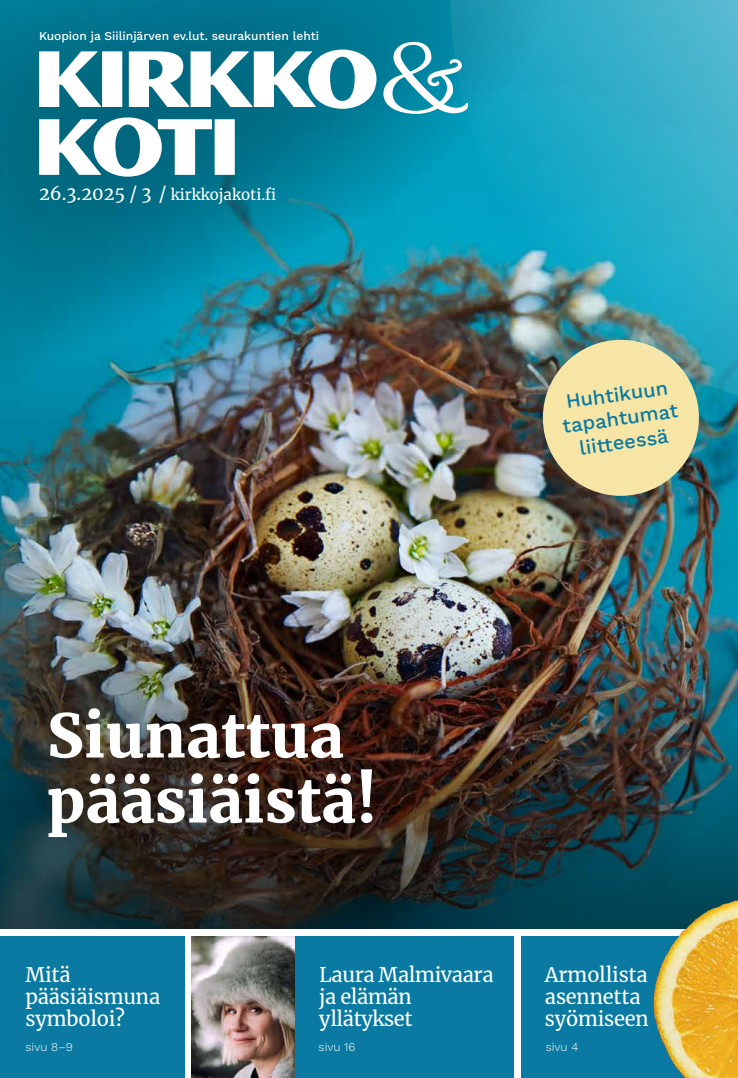
<style>
.page{position:relative;width:738px;height:1078px;background:#fff}
.page>*{position:absolute;margin:0;border:0;box-sizing:border-box;transform-origin:0 0}
.t1{font:900 60px/65px "Merriweather";letter-spacing:.005em;color:#fff}
.t2{font:20px/22px "Merriweather";letter-spacing:-.01em;color:#fff}
.t3{font:500 20px/24px "Work Sans";color:#0b7aa2;text-align:center}
.t4{font:15px "Merriweather";color:#fff}
.t5{font:500 12px "Work Sans";color:#fff}
.t6{font:300 12px "Work Sans";color:#fff}
.s1{font-size:18px}
</style>
<div class="page">
<img style="left:0;top:432px;width:737px;height:211px">
<div style="left:0;top:935px;width:184px;height:142px;background:#0b7aa2"></div>
<div style="left:521px;top:935px;width:198px;height:142px;background:#0b7aa2"></div>
<div style="left:294px;top:935px;width:220px;height:142px;background:#0b7aa2"></div>
<img style="left:191px;top:936px;width:103px;height:141px">
<img style="left:0;top:643px;width:737px;height:285px">
<img style="left:646px;top:892px;width:91px;height:185px">
<img style="left:0;top:0;width:389px;height:432px">
<svg style="left:39px;top:117px;width:195px;height:60px"></svg>
<svg style="left:383px;top:42px;width:6px;height:72px"></svg>
<svg style="left:39px;top:50px;width:337px;height:59px"></svg>
<div style="left:542px;top:340px;width:156px;height:155px;background:#f6e5a5;border-radius:50%"></div>
<img style="left:389px;top:0;width:348px;height:477px">
<p class="t5" style="left:39px;top:27px;width:281px">Kuopion ja Siilinjärven ev.lut. seurakuntien lehti</p>
<p class="t4" style="left:39px;top:184px;width:238px"><span class="s1">26.3.2025 / 3 /</span> kirkkojakoti.fi</p>
<h1 class="t1" style="left:47px;top:701px;width:331px">Siunattua pääsiäistä!</h1>
<p class="t3" style="left:557px;top:390px;width:118px;rotate:-8deg">Huhtikuun tapahtumat liitteessä</p>
<p class="t2" style="left:26px;top:963px;width:136px">Mitä pääsiäismuna symboloi?</p>
<p class="t2" style="left:319px;top:963px;width:176px">Laura Malmivaara ja elämän yllätykset</p>
<p class="t2" style="left:544px;top:963px;width:105px">Armollista asennetta syömiseen</p>
<p class="t6" style="left:26px;top:1037px;width:49px">sivu 8–9</p>
<p class="t6" style="left:318px;top:1037px;width:38px">sivu 16</p>
<p class="t6" style="left:545px;top:1037px;width:34px">sivu 4</p>
</div>
